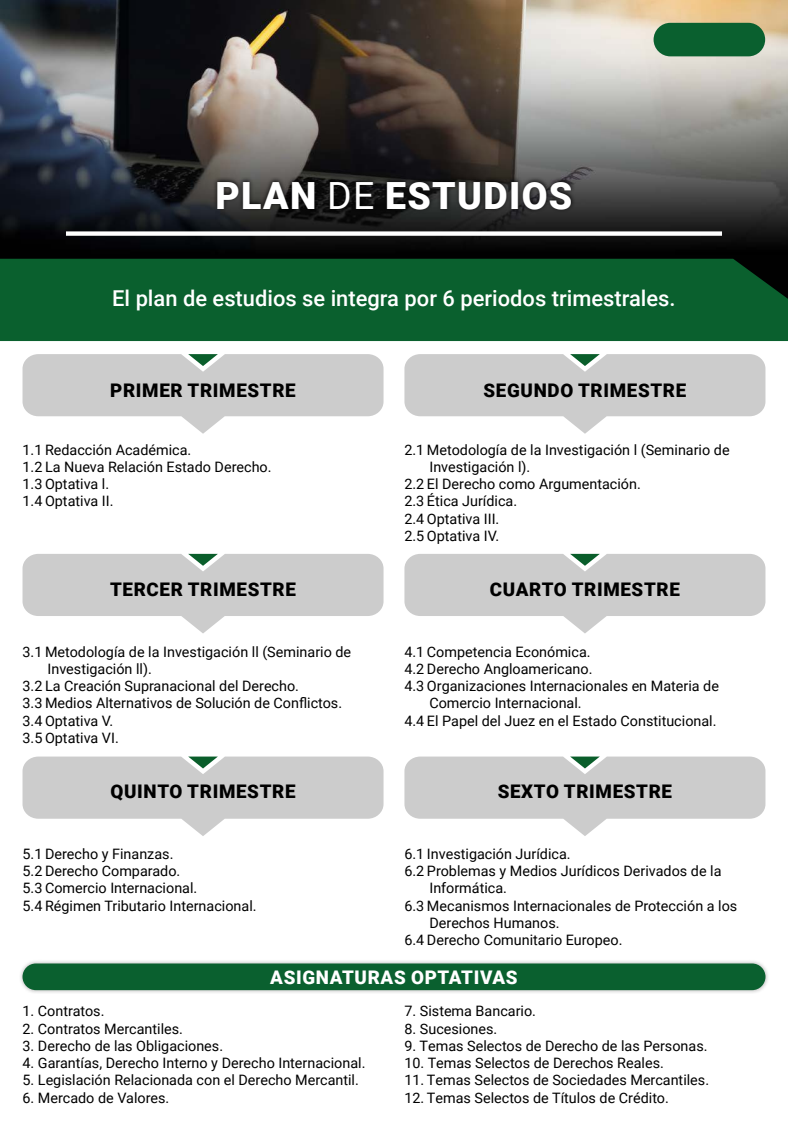
<style>
.page{position:relative;width:788px;height:1125px;background:#fff}
.page>*{position:absolute;margin:0;border:0;box-sizing:border-box;transform-origin:0 0}
.t1{font:900 37.5px "Roboto";letter-spacing:.035em;color:#fff}
.t2{font:500 21.88px "Roboto";color:#fff}
.t3{font:900 18.75px "Roboto";letter-spacing:.035em;color:#000}
.t4{font:900 18.75px "Roboto";letter-spacing:.035em;color:#fff}
.t5{font:14.38px/17.2px "Roboto";color:#000}
.s1{font-weight:400}
</style>
<div class="page">
<div style="left:19px;top:960px;width:750px;height:34px;background:#000;opacity:.28"></div>
<div style="left:23px;top:964px;width:742px;height:26px;background:#0a602f;border-radius:13px"></div>
<img style="left:0;top:0;width:787px;height:259px">
<div style="left:0;top:259px;width:788px;height:82px;background:#0a602e"></div>
<div style="left:213px;top:177px;width:362px;height:36px;background:#000;opacity:.86"></div>
<div style="left:66px;top:231px;width:656px;height:5px;background:#fff"></div>
<svg style="left:23px;top:354px;width:360px;height:80px"></svg>
<svg style="left:23px;top:554px;width:360px;height:79px"></svg>
<svg style="left:23px;top:757px;width:360px;height:79px"></svg>
<svg style="left:404px;top:757px;width:361px;height:79px"></svg>
<svg style="left:404px;top:354px;width:361px;height:80px"></svg>
<svg style="left:404px;top:554px;width:361px;height:79px"></svg>
<div style="left:653px;top:23px;width:112px;height:33px;background:#0a602f;border-radius:17px"></div>
<h1 class="t1" style="left:215px;top:169px;width:358px">PLAN <span class="s1">DE</span> ESTUDIOS</h1>
<h2 class="t2" style="left:112px;top:283px;width:565px">El plan de estudios se integra por 6 periodos trimestrales.</h2>
<h3 class="t3" style="left:110px;top:377px;width:187px">PRIMER TRIMESTRE</h3>
<h3 class="t3" style="left:483px;top:377px;width:204px">SEGUNDO TRIMESTRE</h3>
<p class="t5" style="left:22px;top:440px;width:250px">1.1 Redacción Académica.<br>1.2 La Nueva Relación Estado Derecho.<br>1.3 Optativa l.<br>1.4 Optativa II.</p>
<p class="t5" style="left:404px;top:440px;width:326px">2.1 Metodología de la Investigación l (Seminario de</p>
<p class="t5" style="left:429px;top:458px;width:102px">Investigación l).</p>
<p class="t5" style="left:404px;top:475px;width:238px">2.2 El Derecho como Argumentación.</p>
<p class="t5" style="left:404px;top:492px;width:114px">2.3 Ética Jurídica.</p>
<p class="t5" style="left:404px;top:509px;width:96px">2.4 Optativa III.</p>
<p class="t5" style="left:404px;top:527px;width:96px">2.5 Optativa IV.</p>
<h3 class="t3" style="left:110px;top:576px;width:187px">TERCER TRIMESTRE</h3>
<h3 class="t3" style="left:490px;top:576px;width:191px">CUARTO TRIMESTRE</h3>
<p class="t5" style="left:22px;top:642px;width:330px">3.1 Metodología de la Investigación ll (Seminario de</p>
<p class="t5" style="left:47px;top:660px;width:106px">Investigación ll).</p>
<p class="t5" style="left:22px;top:677px;width:278px">3.2 La Creación Supranacional del Derecho.</p>
<p class="t5" style="left:22px;top:694px;width:321px">3.3 Medios Alternativos de Solución de Conflictos.</p>
<p class="t5" style="left:22px;top:711px;width:92px">3.4 Optativa V.</p>
<p class="t5" style="left:22px;top:729px;width:98px">3.5 Optativa VI.</p>
<p class="t5" style="left:404px;top:642px;width:188px">4.1 Competencia Económica.</p>
<p class="t5" style="left:404px;top:660px;width:189px">4.2 Derecho Angloamericano.</p>
<p class="t5" style="left:404px;top:677px;width:316px">4.3 Organizaciones Internacionales en Materia de</p>
<p class="t5" style="left:429px;top:694px;width:154px">Comercio Internacional.</p>
<p class="t5" style="left:404px;top:711px;width:313px">4.4 El Papel del Juez en el Estado Constitucional.</p>
<h3 class="t3" style="left:110px;top:778px;width:186px">QUINTO TRIMESTRE</h3>
<h3 class="t3" style="left:497px;top:778px;width:176px">SEXTO TRIMESTRE</h3>
<p class="t5" style="left:22px;top:845px;width:235px">5.1 Derecho y Finanzas.<br>5.2 Derecho Comparado.<br>5.3 Comercio Internacional.<br>5.4 Régimen Tributario Internacional.</p>
<p class="t5" style="left:404px;top:845px;width:168px">6.1 Investigación Jurídica.</p>
<p class="t5" style="left:404px;top:862px;width:318px">6.2 Problemas y Medios Jurídicos Derivados de la</p>
<p class="t5" style="left:429px;top:879px;width:79px">Informática.</p>
<p class="t5" style="left:404px;top:896px;width:334px">6.3 Mecanismos Internacionales de Protección a los</p>
<p class="t5" style="left:429px;top:914px;width:132px">Derechos Humanos.</p>
<p class="t5" style="left:404px;top:931px;width:219px">6.4 Derecho Comunitario Europeo.</p>
<h3 class="t4" style="left:270px;top:964px;width:249px">ASIGNATURAS OPTATIVAS</h3>
<p class="t5" style="left:23px;top:1002px;width:83px">1. Contratos.</p>
<p class="t5" style="left:23px;top:1019px;width:162px">2. Contratos Mercantiles.</p>
<p class="t5" style="left:23px;top:1037px;width:202px">3. Derecho de las Obligaciones.</p>
<p class="t5" style="left:23px;top:1054px;width:344px">4. Garantías, Derecho Interno y Derecho Internacional.</p>
<p class="t5" style="left:23px;top:1071px;width:338px">5. Legislación Relacionada con el Derecho Mercantil.</p>
<p class="t5" style="left:23px;top:1088px;width:148px">6. Mercado de Valores.</p>
<p class="t5" style="left:404px;top:1002px;width:133px">7. Sistema Bancario.</p>
<p class="t5" style="left:404px;top:1019px;width:94px">8. Sucesiones.</p>
<p class="t5" style="left:404px;top:1037px;width:304px">9. Temas Selectos de Derecho de las Personas.</p>
<p class="t5" style="left:404px;top:1054px;width:261px">10. Temas Selectos de Derechos Reales.</p>
<p class="t5" style="left:404px;top:1071px;width:306px">11. Temas Selectos de Sociedades Mercantiles.</p>
<p class="t5" style="left:404px;top:1088px;width:266px">12. Temas Selectos de Títulos de Crédito.</p>
</div>
